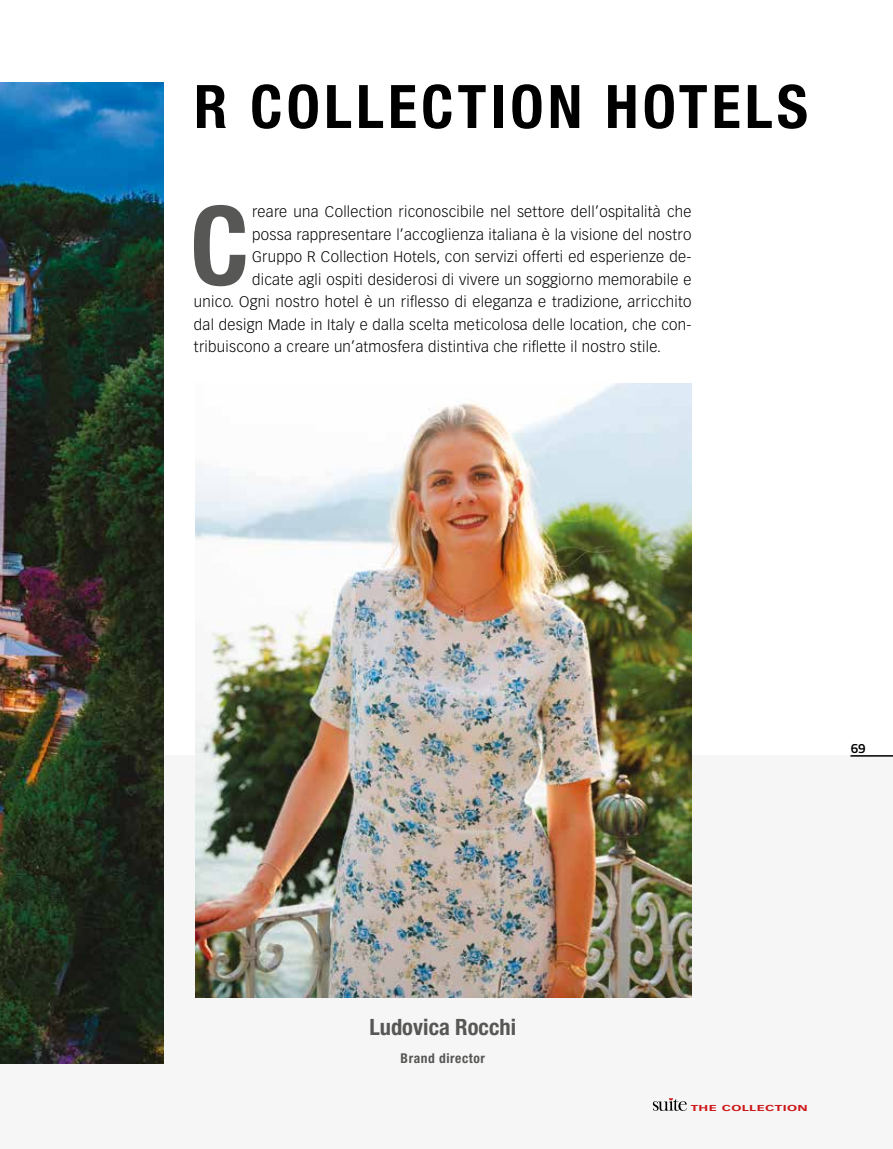
<style>
.page{position:relative;width:893px;height:1149px;background:#fff}
.page>*{position:absolute;margin:0;border:0;box-sizing:border-box;transform-origin:0 0}
.t1{font:700 condensed 109.5px "Helvetica Neue LT Std";color:#575756}
.t2{font:700 condensed 60px "Helvetica Neue LT Std";letter-spacing:.07em;color:#000}
.t3{font:700 condensed 22.5px "Helvetica Neue LT Std";color:#575756}
.t4{font:300 15px "Vectora LT Std";letter-spacing:.02em;color:#000}
.t5{font:700 condensed 13.5px "Helvetica Neue LT Std";letter-spacing:.04em;color:#575756}
.t6{font:600 13.5px "Titillium";color:#000}
.t7{font:700 8.4px "Vectora LT Std";letter-spacing:.03em;color:#cd1719;scale:1.6 1}
</style>
<div class="page">
<div style="left:0;top:754px;width:893px;height:394px;background:#f6f6f6"></div>
<img style="left:0;top:83px;width:164px;height:980px">
<img style="left:195px;top:383px;width:496px;height:613px">
<hr style="left:850px;top:754px;width:43px;height:2px;background:#000">
<svg style="left:653px;top:1098px;width:34px;height:12px"></svg>
<h2 class="t2" style="left:194px;top:70px;width:615px">R COLLECTION HOTELS</h2>
<h1 class="t1" style="left:190px;top:179px;width:60px">C</h1>
<p class="t4" style="left:252px;top:203px;width:441px">reare una Collection riconoscibile nel settore dell’ospitalità che</p>
<p class="t4" style="left:252px;top:225px;width:441px">possa rappresentare l’accoglienza italiana è la visione del nostro</p>
<p class="t4" style="left:252px;top:248px;width:441px">Gruppo R Collection Hotels, con servizi offerti ed esperienze de-</p>
<p class="t4" style="left:252px;top:270px;width:441px">dicate agli ospiti desiderosi di vivere un soggiorno memorabile e</p>
<p class="t4" style="left:194px;top:293px;width:499px">unico. Ogni nostro hotel è un riflesso di eleganza e tradizione, arricchito</p>
<p class="t4" style="left:194px;top:315px;width:499px">dal design Made in Italy e dalla scelta meticolosa delle location, che con-</p>
<p class="t4" style="left:194px;top:338px;width:468px">tribuiscono a creare un’atmosfera distintiva che riflette il nostro stile.</p>
<h3 class="t3" style="left:369px;top:1012px;width:148px">Ludovica Rocchi</h3>
<p class="t5" style="left:401px;top:1049px;width:86px">Brand director</p>
<p class="t6" style="left:851px;top:737px;width:17px">69</p>
<p class="t7" style="left:691px;top:1102px;width:75px">THE COLLECTION</p>
</div>
